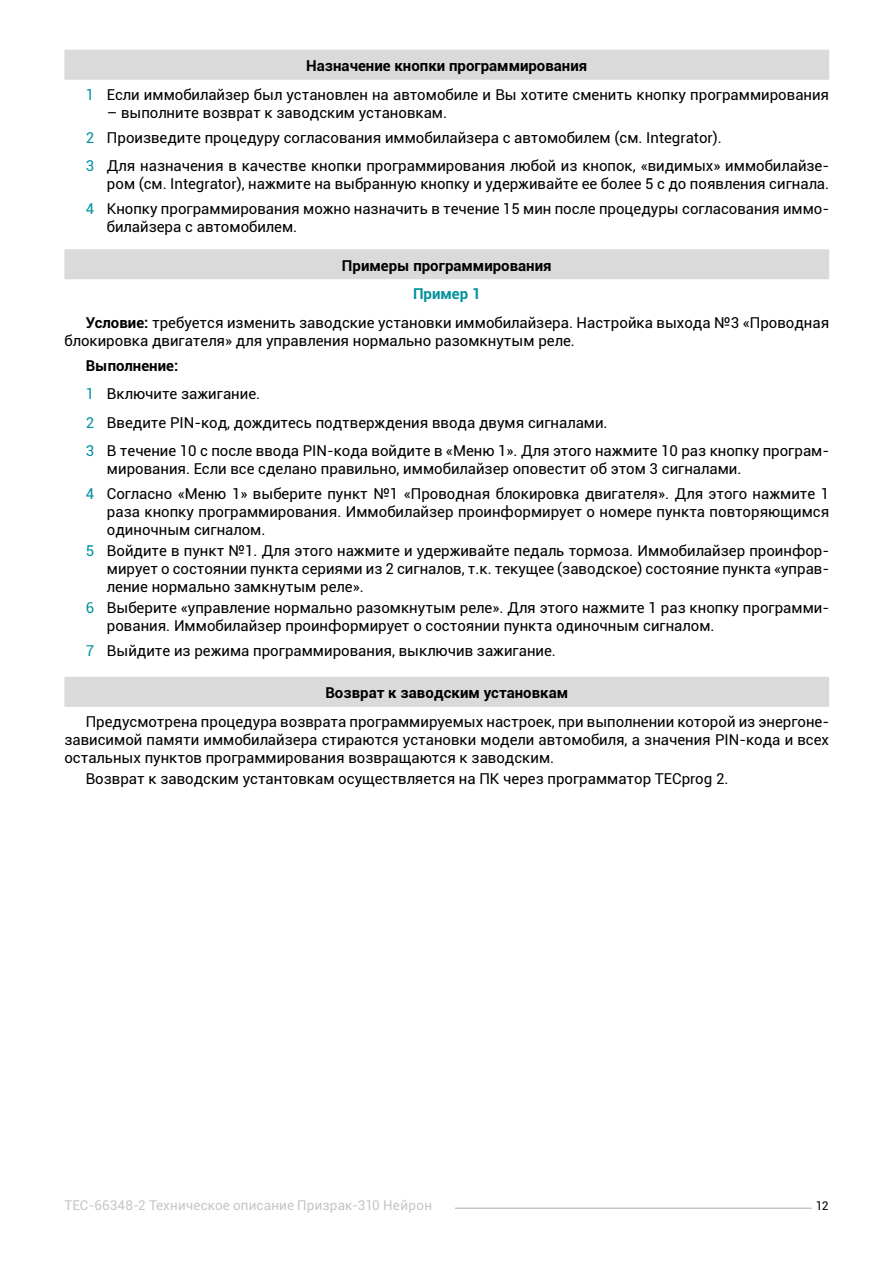
<style>
.page{position:relative;width:893px;height:1263px;background:#fff}
.page>*{position:absolute;margin:0;border:0;box-sizing:border-box;transform-origin:0 0}
.t1{font:15px/18px "Roboto";color:#000}
.t2{font:700 15px "Roboto";color:#000}
.t3{font:13.5px "Roboto";letter-spacing:.015em;color:#c6c6c6}
.t4{font:12px "Roboto";color:#000}
.s1{font-weight:700}
.s2{color:#02929e}
.s3{font-weight:700;color:#02929e}
</style>
<div class="page">
<hr style="left:455px;top:1207px;width:357px;height:2px;background:#c6c6c6">
<div style="left:64px;top:50px;width:765px;height:30px;background:#dadada"></div>
<div style="left:64px;top:249px;width:765px;height:30px;background:#dadada"></div>
<div style="left:64px;top:677px;width:765px;height:30px;background:#dadada"></div>
<p class="t1" style="left:86px;top:51px;width:745px;line-height:28.5px;text-indent:220px"><span class="s1">Назначение кнопки программирования<br></span><span class="s2">1</span> Если иммобилайзер был установлен на автомобиле и Вы хотите сменить кнопку программирования</p>
<p class="t1" style="left:86px;top:99px;width:638px;line-height:24.8px;text-indent:21px">– выполните возврат к заводским установкам.<br><span class="s2">2</span> Произведите процедуру согласования иммобилайзера с автомобилем (см. Integrator).</p>
<p class="t1" style="left:86px;top:156px;width:745px;text-align:right"><span class="s2">3</span> Для назначения в качестве кнопки программирования любой из кнопок, «видимых» иммобилайзе&shy;ром (см. Integrator), нажмите на выбранную кнопку и удерживайте ее более 5 с до появления сигнала.</p>
<p class="t1" style="left:107px;top:199px;width:724px;text-indent:-21px"><span class="s2">4</span> Кнопку программирования можно назначить в течение 15 мин после процедуры согласования иммо&shy;билайзера с автомобилем.</p>
<p class="t2" style="left:342px;top:255px;width:211px">Примеры программирования</p>
<p class="t1" style="left:86px;top:279px;width:745px;line-height:28.5px;text-indent:327px"><span class="s3">Пример 1<br></span><span class="s1">Условие:</span> требуется изменить заводские установки иммобилайзера. Настройка выхода №3 «Проводная</p>
<p class="t1" style="left:64px;top:331px;width:512px">блокировка двигателя» для управления нормально разомкнутым реле.</p>
<p class="t1" style="left:86px;top:350px;width:745px;line-height:28.5px"><span class="s1">Выполнение:<br></span><span class="s2">1</span> Включите зажигание.<br><span class="s2">2</span> Введите PIN-код, дождитесь подтверждения ввода двумя сигналами.<br><span class="s2">3</span> В течение 10 с после ввода PIN-кода войдите в «Меню 1». Для этого нажмите 10 раз кнопку програм-</p>
<p class="t1" style="left:86px;top:456px;width:745px;line-height:24.8px;text-indent:21px">мирования. Если все сделано правильно, иммобилайзер оповестит об этом 3 сигналами.<br><span class="s2">4</span> Согласно «Меню 1» выберите пункт №1 «Проводная блокировка двигателя». Для этого нажмите 1</p>
<p class="t1" style="left:107px;top:502px;width:724px">раза кнопку программирования. Иммобилайзер проинформирует о номере пункта повторяющимся одиночным сигналом.</p>
<p class="t1" style="left:107px;top:541px;width:724px;text-align:justify;text-indent:-21px"><span class="s2">5</span> Войдите в пункт №1. Для этого нажмите и удерживайте педаль тормоза. Иммобилайзер проинфор&shy;мирует о состоянии пункта сериями из 2 сигналов, т.к. текущее (заводское) состояние пункта «управ&shy;ление нормально замкнутым реле».</p>
<p class="t1" style="left:107px;top:598px;width:724px;text-indent:-21px"><span class="s2">6</span> Выберите «управление нормально разомкнутым реле». Для этого нажмите 1 раз кнопку программи&shy;рования. Иммобилайзер проинформирует о состоянии пункта одиночным сигналом.</p>
<p class="t1" style="left:86px;top:641px;width:472px"><span class="s2">7</span> Выйдите из режима программирования, выключив зажигание.</p>
<p class="t2" style="left:325px;top:682px;width:244px">Возврат к заводским установкам</p>
<p class="t1" style="left:64px;top:712px;width:766px;text-align:justify;text-indent:21px">Предусмотрена процедура возврата программируемых настроек, при выполнении которой из энергоне&shy;зависимой памяти иммобилайзера стираются установки модели автомобиля, а значения PIN-кода и всех остальных пунктов программирования возвращаются к заводским.</p>
<p class="t1" style="left:86px;top:769px;width:644px">Возврат к заводским устантовкам осуществляется на ПК через программатор TECprog 2.</p>
<p class="t3" style="left:64px;top:1196px;width:369px">TEC-66348-2 Техническое описание Призрак-310 Нейрон</p>
<p class="t4" style="left:816px;top:1197px;width:14px">12</p>
</div>
